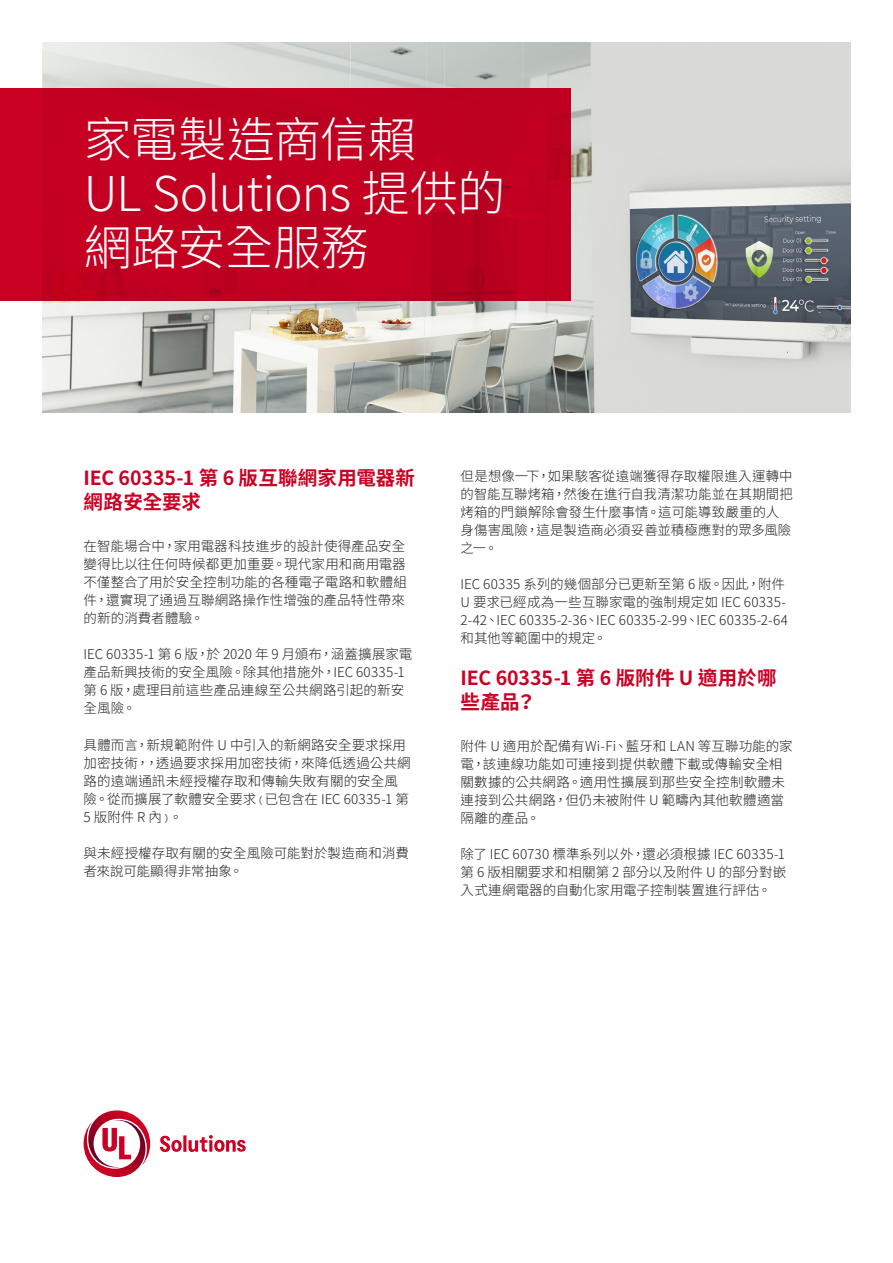
<style>
.page{position:relative;width:893px;height:1263px;background:#fff}
.page>*{position:absolute;margin:0;border:0;box-sizing:border-box;transform-origin:0 0}
.Cover_Headline{font:300 48px/54px "Noto Sans CJ Ktc";letter-spacing:-.015em;color:#fff}
.Subhead{font:700 19.5px/24px "Noto Sans CJ Ktc";color:#ca0123}
.Body_Copy{font:300 13.5px/18px "Noto Sans CJ Ktc";letter-spacing:.01em;color:#231f20}
</style>
<div class="page">
<svg style="left:84px;top:1110px;width:162px;height:67px"></svg>
<img style="left:42px;top:42px;width:808px;height:370px">
<div style="left:0;top:89px;width:571px;height:212px;background:#c20021"></div>
<h1 class="Cover_Headline" style="left:84px;top:113px;width:423px">家電製造商信賴<br>UL Solutions 提供的網路安全服務</h1>
<h3 class="Subhead" style="left:84px;top:467px;width:333px">IEC 60335-1 第 6 版互聯網家用電器新網路安全要求</h3>
<p class="Body_Copy" style="left:84px;top:538px;width:325px">在智能場合中，家用電器科技進步的設計使得產品安全變得比以往任何時候都更加重要。現代家用和商用電器不僅整合了用於安全控制功能的各種電子電路和軟體組件，還實現了通過互聯網路操作性增強的產品特性帶來的新的消費者體驗。</p>
<p class="Body_Copy" style="left:84px;top:646px;width:330px">IEC 60335-1 第 6 版，於 2020 年 9 月頒布，涵蓋擴展家電產品新興技術的安全風險。除其他措施外，IEC 60335-1第 6 版，處理目前這些產品連線至公共網路引起的新安全風險。</p>
<p class="Body_Copy" style="left:84px;top:736px;width:329px">具體而言，新規範附件 U 中引入的新網路安全要求採用加密技術，，透過要求採用加密技術，來降低透過公共網路的遠端通訊未經授權存取和傳輸失敗有關的安全風險。從而擴展了軟體安全要求﹙已包含在 IEC 60335-1 第<br>5 版附件 R 內﹚。</p>
<p class="Body_Copy" style="left:84px;top:844px;width:327px">與未經授權存取有關的安全風險可能對於製造商和消費者來說可能顯得非常抽象。</p>
<p class="Body_Copy" style="left:461px;top:467px;width:334px">但是想像一下，如果駭客從遠端獲得存取權限進入運轉中的智能互聯烤箱，然後在進行自我清潔功能並在其期間把烤箱的門鎖解除會發生什麼事情。這可能導致嚴重的人身傷害風險，這是製造商必須妥善並積極應對的眾多風險之一。</p>
<p class="Body_Copy" style="left:461px;top:575px;width:329px">IEC 60335 系列的幾個部分已更新至第 6 版。因此，附件U 要求已經成為一些互聯家電的強制規定如 IEC 60335- 2-42、IEC 60335-2-36、IEC 60335-2-99、IEC 60335-2-64和其他等範圍中的規定。</p>
<h3 class="Subhead" style="left:461px;top:666px;width:317px">IEC 60335-1 第 6 版附件 U 適用於哪些產品？</h3>
<p class="Body_Copy" style="left:461px;top:737px;width:334px">附件 U 適用於配備有Wi-Fi、藍牙和 LAN 等互聯功能的家電，該連線功能如可連接到提供軟體下載或傳輸安全相關數據的公共網路。適用性擴展到那些安全控制軟體未連接到公共網路，但仍未被附件 U 範疇內其他軟體適當隔離的產品。</p>
<p class="Body_Copy" style="left:461px;top:845px;width:327px;text-align:justify">除了 IEC 60730 標準系列以外，還必須根據 IEC 60335-1第 6 版相關要求和相關第 2 部分以及附件 U 的部分對嵌入式連網電器的自動化家用電子控制裝置進行評估。</p>
</div>
